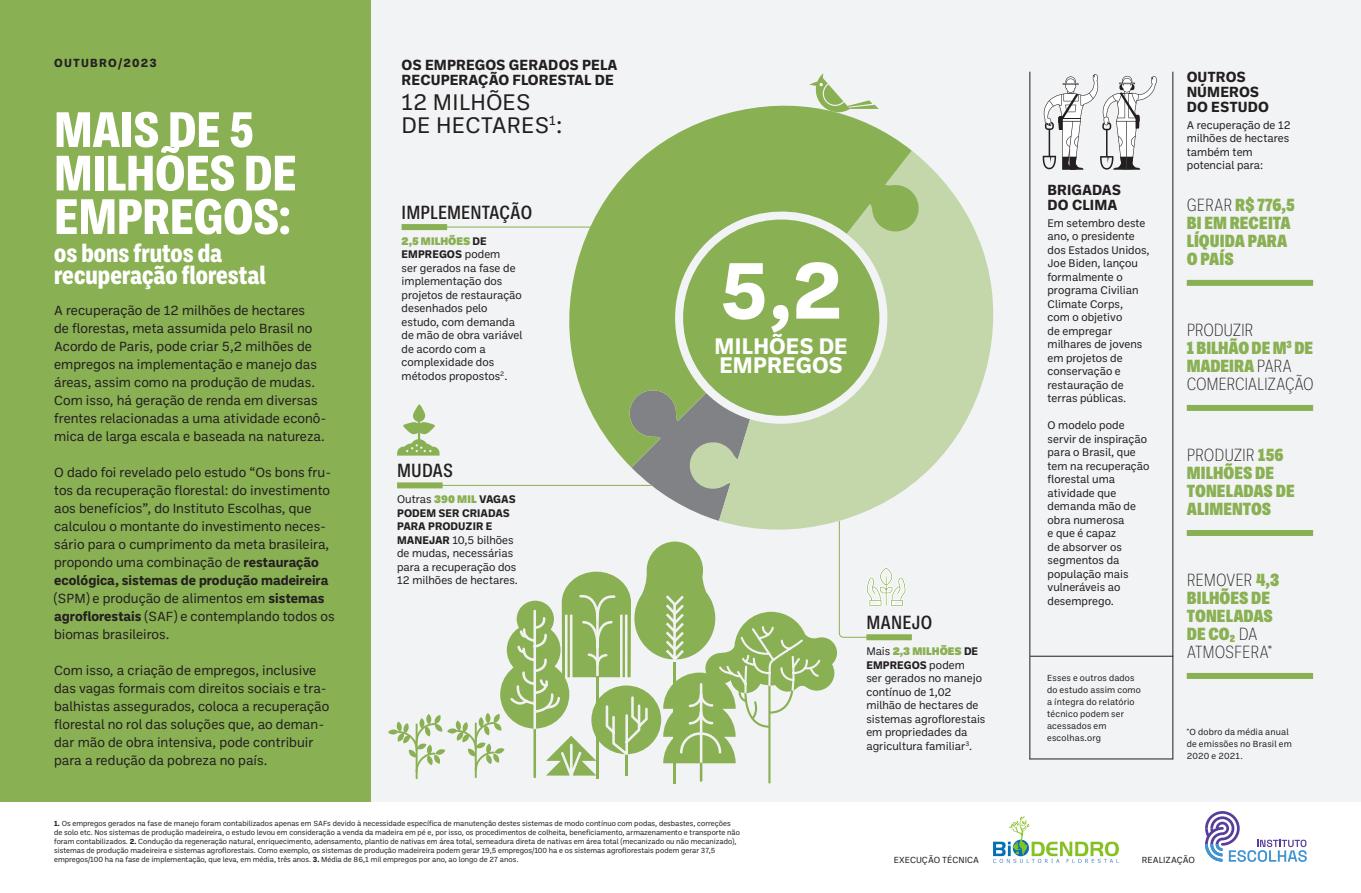
<style>
.page{position:relative;width:1361px;height:893px;background:#fff}
.page>*{position:absolute;margin:0;border:0;box-sizing:border-box;transform-origin:0 0}
.Box_-_Título{font:700 81.45px "Ballinger";color:#fff}
.Principal_-_Título{font:800 51px/43.5px "Ballinger Condensed";letter-spacing:-.005em;color:#fff}
.t1{font:800 25.5px/22.5px "Ballinger Condensed";color:#fff}
.Box_-_Título-2{font:22.95px "Ballinger";color:#231f20}
.Box_-_Título-3{font:700 22.95px/19.2px "Ballinger";color:#fff}
.Infografia_-_Número_G{font:500 19.5px "Ballinger Condensed";color:#231f20}
.Infografia_-_número_M{font:900 18px/18px "Ballinger Condensed";color:#8ab054}
.Infografia_-_número_M-2{font:200 18px "Ballinger Condensed";letter-spacing:-.02em;color:#231f20}
.Box_-_Título-4{font:700 15px/15px "Ballinger";color:#231f20}
.Principal_-_subtítulo{font:13.5px/18px "Ballinger";color:#231f20}
.Principal_-_chapeu{font:700 12px "Ballinger";letter-spacing:.1em;color:#231f20}
.Box_-_texto{font:11.25px/13.5px "Ballinger";color:#231f20}
.Principal_-_legenda{font:9px/12px "Ballinger";letter-spacing:.015em;color:#231f20}
.Marginália_-_Crédito{font:9px "Ballinger";color:#231f20}
.t2{font:7.5px/9px "Ballinger";color:#231f20}
.s1{font-weight:700}
.s2{font-weight:900;color:#8ab054}
.s3{font-weight:200;color:#231f20}
</style>
<div class="page">
<div style="left:0;top:0;width:1361px;height:802px;background:#f2f3f4"></div>
<div style="left:0;top:0;width:370px;height:802px;background:#8ab054"></div>
<hr style="left:1172px;top:72px;width:1px;height:687px;background:#231f20">
<hr style="left:1029px;top:72px;width:1px;height:687px;background:#231f20">
<hr style="left:1030px;top:656px;width:143px;height:1px;background:#231f20">
<hr style="left:1029px;top:759px;width:144px;height:1px;background:#231f20">
<div style="left:1186px;top:280px;width:127px;height:6px;background:#8ab054"></div>
<div style="left:1186px;top:405px;width:127px;height:6px;background:#8ab054"></div>
<div style="left:1186px;top:530px;width:127px;height:6px;background:#8ab054"></div>
<div style="left:1186px;top:673px;width:127px;height:6px;background:#8ab054"></div>
<svg style="left:1205px;top:811px;width:101px;height:51px"></svg>
<img style="left:993px;top:816px;width:125px;height:46px">
<svg style="left:1042px;top:74px;width:114px;height:96px"></svg>
<div style="left:402px;top:224px;width:45px;height:6px;background:#8ab054"></div>
<hr style="left:419px;top:227px;width:186px;height:1px;background:#8ab054">
<div style="left:866px;top:634px;width:46px;height:6px;background:#8ab054"></div>
<svg style="left:906px;top:158px;width:88px;height:331px;fill:#c4d7aa"></svg>
<svg style="left:557px;top:105px;width:364px;height:362px;fill:#8ab054"></svg>
<svg style="left:809px;top:73px;width:70px;height:39px"></svg>
<div style="left:683px;top:220px;width:196px;height:196px;background:#8ab054;border-radius:50%"></div>
<svg style="left:388px;top:388px;width:518px;height:395px"></svg>
<p class="Principal_-_chapeu" style="left:54px;top:54px;width:104px">OUTUBRO/2023</p>
<p class="Principal_-_Título" style="left:54px;top:108px;width:244px">MAIS DE 5<br>MILHÕES DE<br>EMPREGOS:</p>
<p class="t1" style="left:54px;top:242px;width:213px">os bons frutos da recuperação florestal</p>
<p class="Principal_-_subtítulo" style="left:54px;top:300px;width:274px">A recuperação de 12 milhões de hectares<br>de florestas, meta assumida pelo Brasil no Acordo de Paris, pode criar 5,2 milhões de empregos na implementação e manejo das áreas, assim como na produção de mudas.<br>Com isso, há geração de renda em diversas frentes relacionadas a uma atividade econô&shy;mica de larga escala e baseada na natureza.</p>
<p class="Principal_-_subtítulo" style="left:54px;top:462px;width:282px">O dado foi revelado pelo estudo “Os bons fru&shy;tos da recuperação florestal: do investimento aos benefícios”, do Instituto Escolhas, que calculou o montante do investimento neces&shy;sário para o cumprimento da meta brasileira, propondo uma combinação de <span class="s1">restauração ecológica, sistemas de produção madeireira </span>(SPM) e produção de alimentos em <span class="s1">sistemas agroflorestais</span> (SAF) e contemplando todos os biomas brasileiros.</p>
<p class="Principal_-_subtítulo" style="left:54px;top:660px;width:277px">Com isso, a criação de empregos, inclusive das vagas formais com direitos sociais e tra&shy;balhistas assegurados, coloca a recuperação florestal no rol das soluções que, ao deman&shy;dar mão de obra intensiva, pode contribuir para a redução da pobreza no país.</p>
<p class="Box_-_Título-4" style="left:402px;top:56px;width:217px">OS EMPREGOS GERADOS PELA<br>RECUPERAÇÃO FLORESTAL DE</p>
<p class="Box_-_Título-2" style="left:402px;top:87px;width:131px">12 MILHÕES</p>
<p class="Box_-_Título-2" style="left:402px;top:110px;width:162px">DE HECTARES<sup>1</sup>:</p>
<p class="Infografia_-_Número_G" style="left:402px;top:201px;width:132px">IMPLEMENTAÇÃO</p>
<p class="Box_-_texto" style="left:402px;top:234px;width:122px"><span class="s2">2,5 MILHÕES</span> <span class="s1">DE<br>EMPREGOS</span> podem<br>ser gerados na fase de implementação dos projetos de restauração desenhados pelo estudo, com demanda de mão de obra variável de acordo com a complexidade dos métodos propostos<sup>2</sup>.</p>
<p class="Infografia_-_Número_G" style="left:397px;top:460px;width:57px">MUDAS</p>
<p class="Box_-_texto" style="left:397px;top:492px;width:122px">Outras <span class="s2">390 MIL</span> <span class="s1">VAGAS<br>PODEM SER CRIADAS<br>PARA PRODUZIR E<br>MANEJAR</span> 10,5 bilhões de mudas, necessárias para a recuperação dos<br>12 milhões de hectares.</p>
<p class="Box_-_Título" style="left:719px;top:234px;width:125px">5,2</p>
<p class="Box_-_Título-3" style="left:714px;top:335px;width:135px">MILHÕES DE<br>EMPREGOS</p>
<p class="Infografia_-_Número_G" style="left:866px;top:612px;width:67px">MANEJO</p>
<p class="Box_-_texto" style="left:866px;top:644px;width:121px">Mais <span class="s2">2,3 MILHÕES</span> <span class="s1">DE<br>EMPREGOS</span> podem<br>ser gerados no manejo contínuo de 1,02 milhão de hectares de sistemas agroflorestais em propriedades da agricultura familiar<sup>3</sup>.</p>
<p class="Box_-_Título-4" style="left:1047px;top:181px;width:75px">BRIGADAS</p>
<p class="Box_-_Título-4" style="left:1047px;top:196px;width:72px">DO CLIMA</p>
<p class="Box_-_texto" style="left:1047px;top:216px;width:104px">Em setembro deste ano, o presidente dos Estados Unidos,<br>Joe Biden, lançou formalmente o programa Civilian<br>Climate Corps,<br>com o objetivo<br>de empregar milhares de jovens em projetos de conservação e restauração de terras públicas.</p>
<p class="Box_-_texto" style="left:1047px;top:418px;width:103px">O modelo pode servir de inspiração para o Brasil, que tem na recuperação florestal uma atividade que demanda mão de obra numerosa<br>e que é capaz<br>de absorver os segmentos da população mais vulneráveis ao desemprego.</p>
<p class="Principal_-_legenda" style="left:1047px;top:672px;width:95px">Esses e outros dados do estudo assim como a íntegra do relatório técnico podem ser acessados em</p>
<p class="Principal_-_legenda" style="left:1047px;top:732px;width:55px">escolhas.org</p>
<p class="Box_-_Título-4" style="left:1186px;top:68px;width:74px">OUTROS<br>NÚMEROS</p>
<p class="Box_-_Título-4" style="left:1186px;top:98px;width:84px">DO ESTUDO</p>
<p class="Box_-_texto" style="left:1186px;top:118px;width:106px">A recuperação de 12 milhões de hectares também tem potencial para:</p>
<p class="Infografia_-_número_M" style="left:1186px;top:196px;width:110px"><span class="s3">GERAR</span> R$ 776,5<br>BI EM RECEITA<br>LÍQUIDA PARA</p>
<p class="Infografia_-_número_M" style="left:1186px;top:250px;width:48px">O PAÍS</p>
<p class="Infografia_-_número_M-2" style="left:1186px;top:320px;width:68px">PRODUZIR</p>
<p class="Infografia_-_número_M" style="left:1186px;top:339px;width:128px">1 BILHÃO DE M<sup>3</sup> DE<br>MADEIRA<span class="s3">PARA<br>COMERCIALIZAÇÃO</span></p>
<p class="Infografia_-_número_M" style="left:1186px;top:446px;width:109px"><span class="s3">PRODUZIR</span> 156<br>MILHÕES DE<br>TONELADAS DE<br>ALIMENTOS</p>
<p class="Infografia_-_número_M" style="left:1186px;top:571px;width:94px"><span class="s3">REMOVER</span> 4,3<br>BILHÕES DE<br>TONELADAS<br>DE CO<sub>2</sub> <span class="s3">DA<br>ATMOSFERA*</span></p>
<p class="Principal_-_legenda" style="left:1186px;top:726px;width:107px">*O dobro da média anual de emissões no Brasil em<br>2020 e 2021.</p>
<p class="t2" style="left:54px;top:819px;width:687px"><span class="s1">1.</span> Os empregos gerados na fase de manejo foram contabilizados apenas em SAFs devido à necessidade específica de manutenção destes sistemas de modo contínuo com podas, desbastes, correções de solo etc. Nos sistemas de produção madeireira, o estudo levou em consideração a venda da madeira em pé e, por isso, os procedimentos de colheita, beneficiamento, armazenamento e transporte não foram contabilizados. <span class="s1">2.</span> Condução da regeneração natural, enriquecimento, adensamento, plantio de nativas em área total, semeadura direta de nativas em área total (mecanizado ou não mecanizado), sistemas de produção madeireira e sistemas agroflorestais. Como exemplo, os sistemas de produção madeireira podem gerar 19,5 empregos/100 ha e os sistemas agroflorestais podem gerar 37,5 empregos/100 ha na fase de implementação, que leva, em média, três anos. <span class="s1">3.</span> Média de 86,1 mil empregos por ano, ao longo de 27 anos.</p>
<p class="Marginália_-_Crédito" style="left:894px;top:854px;width:87px">EXECUÇÃO TÉCNICA</p>
<p class="Marginália_-_Crédito" style="left:1142px;top:854px;width:54px">REALIZAÇÃO</p>
</div>
